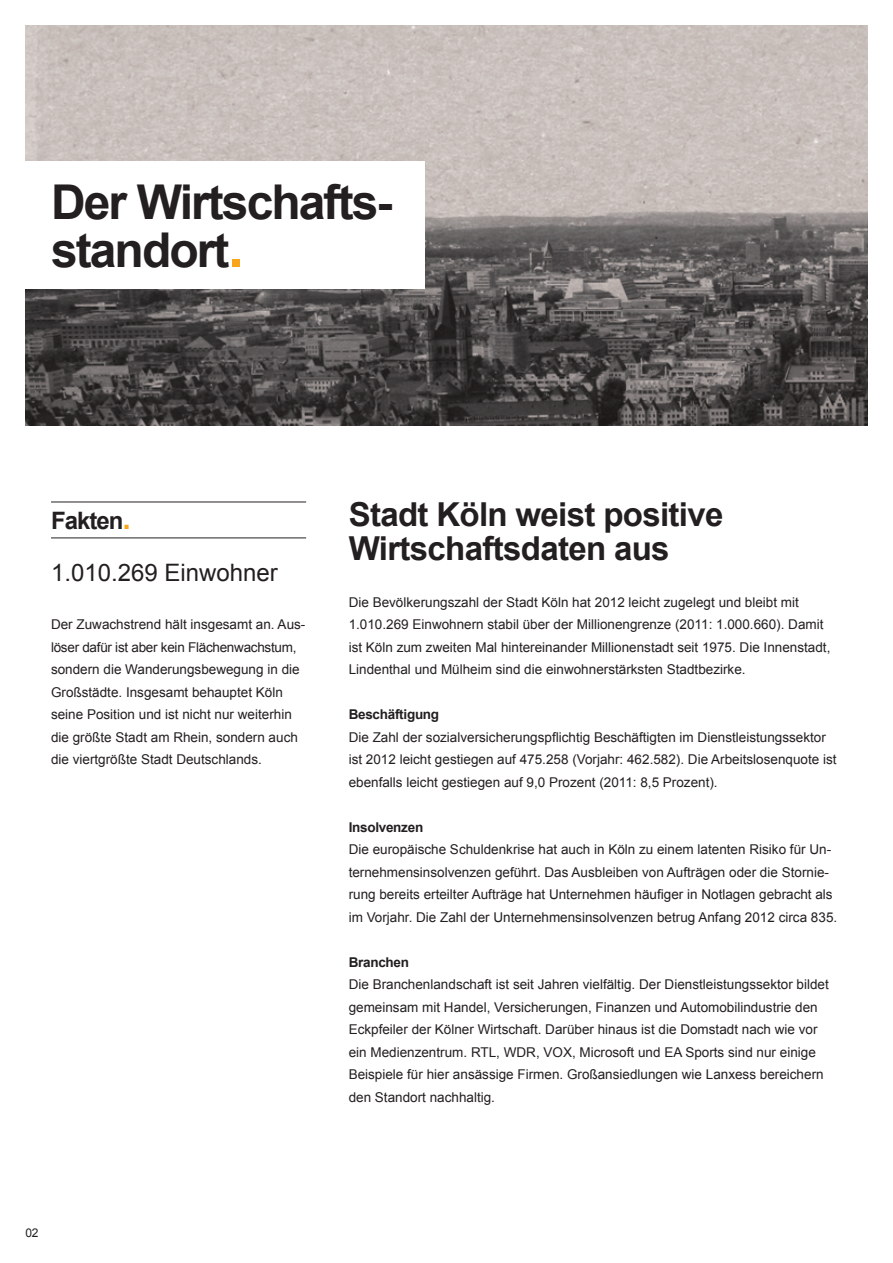
<style>
.page{position:relative;width:893px;height:1263px;background:#fff}
.page>*{position:absolute;margin:0;border:0;box-sizing:border-box;transform-origin:0 0}
.t1{font:700 48px/48px "Arial";letter-spacing:-.04em;color:#231f20}
.t2{font:700 33px/34.5px "Arial";letter-spacing:-.02em;color:#231f20}
.t3{font:24px "Arial";color:#231f20}
.t4{font:700 24px "Arial";letter-spacing:-.04em;color:#231f20}
.t5{font:13.5px/22.5px "Arial";color:#231f20}
.t6{font:700 13.5px "Arial";letter-spacing:-.02em;color:#231f20}
.t7{font:12px "Arial";color:#231f20}
.s1{font-size:57px;color:#f9a51b}
.s2{font-size:30px;color:#f9a51b}
</style>
<div class="page">
<img style="left:26px;top:26px;width:841px;height:399px">
<div style="left:1px;top:162px;width:424px;height:127px;background:#fff"></div>
<hr style="left:51px;top:502px;width:255px;height:1px;background:#231f20">
<hr style="left:51px;top:538px;width:255px;height:1px;background:#231f20">
<h1 class="t1" style="left:51px;top:178px;width:343px">Der Wirtschafts&shy;standort<span class="s1">.</span></h1>
<h3 class="t4" style="left:51px;top:508px;width:81px">Fakten<span class="s2">.</span></h3>
<h3 class="t3" style="left:51px;top:559px;width:228px">1.010.269 Einwohner</h3>
<p class="t5" style="left:51px;top:613px;width:256px">Der Zuwachstrend hält insgesamt an. Aus&shy;löser dafür ist aber kein Flächenwachstum, sondern die Wanderungsbewegung in die Großstädte. Insgesamt behauptet Köln seine Position und ist nicht nur weiterhin die größte Stadt am Rhein, sondern auch die viertgrößte Stadt Deutschlands.</p>
<h2 class="t2" style="left:349px;top:497px;width:376px">Stadt Köln weist positive<br>Wirtschaftsdaten aus</h2>
<p class="t5" style="left:349px;top:591px;width:483px">Die Bevölkerungszahl der Stadt Köln hat 2012 leicht zugelegt und bleibt mit 1.010.269 Einwohnern stabil über der Millionengrenze (2011: 1.000.660). Damit ist Köln zum zweiten Mal hintereinander Millionenstadt seit 1975. Die Innenstadt, Lindenthal und Mülheim sind die einwohnerstärksten Stadtbezirke.</p>
<p class="t6" style="left:349px;top:707px;width:92px">Beschäftigung</p>
<p class="t5" style="left:349px;top:726px;width:489px">Die Zahl der sozialversicherungspflichtig Beschäftigten im Dienstleistungssektor ist 2012 leicht gestiegen auf 475.258 (Vorjahr: 462.582). Die Arbeitslosenquote ist ebenfalls leicht gestiegen auf 9,0 Prozent (2011: 8,5 Prozent).</p>
<p class="t6" style="left:349px;top:820px;width:76px">Insolvenzen</p>
<p class="t5" style="left:349px;top:838px;width:490px">Die europäische Schuldenkrise hat auch in Köln zu einem latenten Risiko für Un&shy;ternehmensinsolvenzen geführt. Das Ausbleiben von Aufträgen oder die Stornie&shy;rung bereits erteilter Aufträge hat Unternehmen häufiger in Notlagen gebracht als im Vorjahr. Die Zahl der Unternehmensinsolvenzen betrug Anfang 2012 circa 835.</p>
<p class="t6" style="left:349px;top:955px;width:62px">Branchen</p>
<p class="t5" style="left:349px;top:973px;width:482px">Die Branchenlandschaft ist seit Jahren vielfältig. Der Dienstleistungssektor bildet gemeinsam mit Handel, Versicherungen, Finanzen und Automobilindustrie den Eckpfeiler der Kölner Wirtschaft. Darüber hinaus ist die Domstadt nach wie vor ein Medienzentrum. RTL, WDR, VOX, Microsoft und EA Sports sind nur einige Beispiele für hier ansässige Firmen. Großansiedlungen wie Lanxess bereichern den Standort nachhaltig.</p>
<p class="t7" style="left:26px;top:1226px;width:15px">02</p>
</div>
